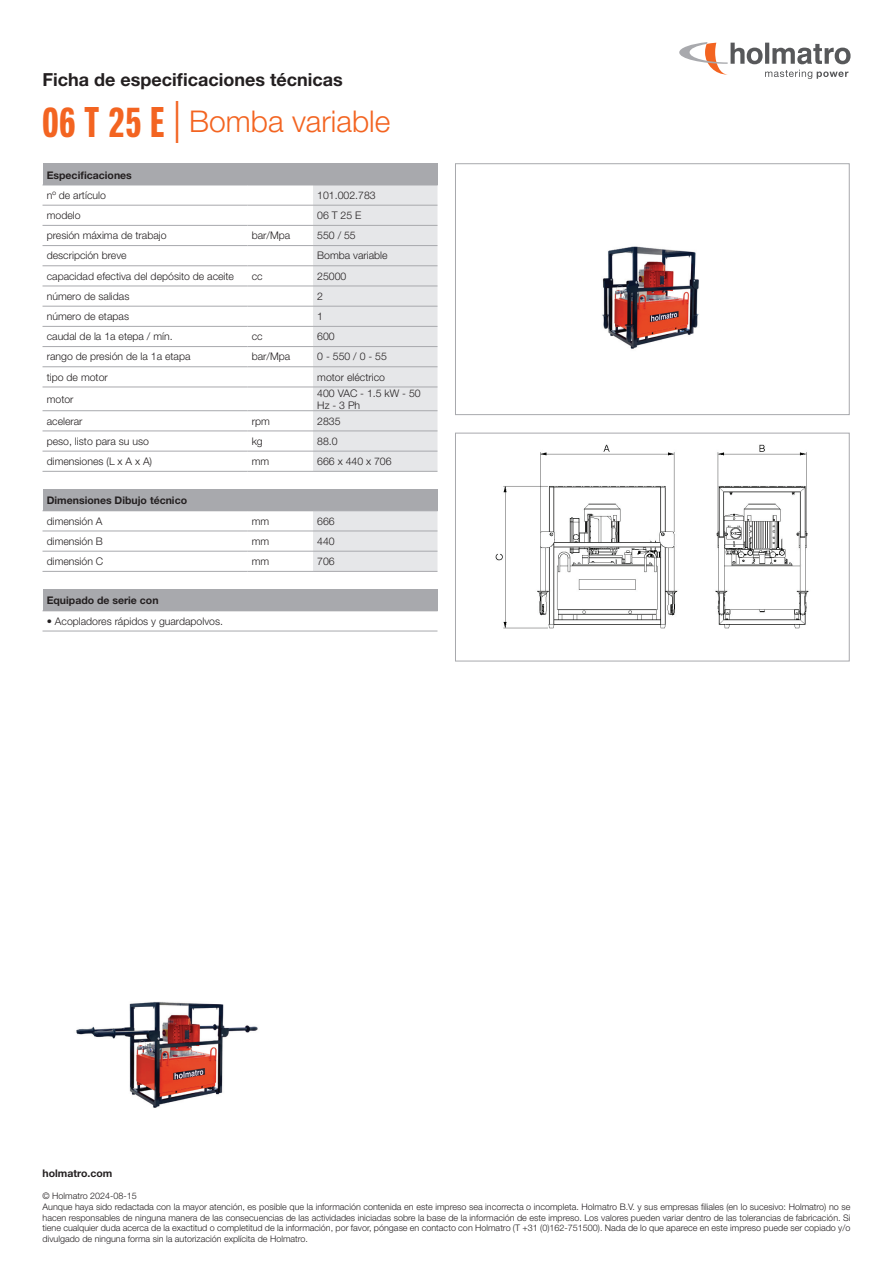
<style>
.page{position:relative;width:893px;height:1263px;background:#fff}
.page>*{position:absolute;margin:0;border:0;box-sizing:border-box;transform-origin:0 0}
.t1{font:300 30px "Helvetica Neue LT Std";color:#f36421}
.t2{font:700 18px "Helvetica Neue LT Std";color:#231f20}
.t3{font:300 10.5px/12px "Helvetica Neue LT Std";color:#231f20}
.t4{font:700 10.5px "Helvetica Neue LT Std";color:#231f20}
.t5{font:300 9px/10.8px "Helvetica Neue LT Std";color:#231f20}
.s1{font-family:"Neue Helvetica Pro 79 Cm";font-weight:700;font-size:42px}
.s2{font-size:42px}
</style>
<div class="page">
<svg style="left:679px;top:42px;width:171px;height:37px"></svg>
<div style="left:43px;top:164px;width:394px;height:21px;background:#a8a9ad"></div>
<svg style="left:313px;top:164px;width:125px;height:307px;background:#e0e1e3"></svg>
<hr style="left:43px;top:185px;width:204px;height:1px;background:#a8a9ad">
<hr style="left:247px;top:185px;width:66px;height:1px;background:#a8a9ad">
<hr style="left:313px;top:185px;width:125px;height:1px;background:#a8a9ad">
<hr style="left:43px;top:205px;width:204px;height:1px;background:#a8a9ad">
<hr style="left:247px;top:205px;width:66px;height:1px;background:#a8a9ad">
<hr style="left:313px;top:205px;width:124px;height:1px;background:#a8a9ad">
<hr style="left:43px;top:225px;width:204px;height:1px;background:#a8a9ad">
<hr style="left:247px;top:225px;width:66px;height:1px;background:#a8a9ad">
<hr style="left:313px;top:225px;width:124px;height:1px;background:#a8a9ad">
<hr style="left:43px;top:245px;width:204px;height:1px;background:#a8a9ad">
<hr style="left:247px;top:245px;width:66px;height:1px;background:#a8a9ad">
<hr style="left:313px;top:245px;width:124px;height:1px;background:#a8a9ad">
<hr style="left:43px;top:265px;width:204px;height:1px;background:#a8a9ad">
<hr style="left:247px;top:265px;width:66px;height:1px;background:#a8a9ad">
<hr style="left:313px;top:265px;width:124px;height:1px;background:#a8a9ad">
<hr style="left:43px;top:286px;width:204px;height:1px;background:#a8a9ad">
<hr style="left:247px;top:286px;width:66px;height:1px;background:#a8a9ad">
<hr style="left:313px;top:286px;width:124px;height:1px;background:#a8a9ad">
<hr style="left:43px;top:306px;width:204px;height:1px;background:#a8a9ad">
<hr style="left:247px;top:306px;width:66px;height:1px;background:#a8a9ad">
<hr style="left:313px;top:306px;width:124px;height:1px;background:#a8a9ad">
<hr style="left:43px;top:326px;width:204px;height:1px;background:#a8a9ad">
<hr style="left:247px;top:326px;width:66px;height:1px;background:#a8a9ad">
<hr style="left:313px;top:326px;width:124px;height:1px;background:#a8a9ad">
<hr style="left:43px;top:346px;width:204px;height:1px;background:#a8a9ad">
<hr style="left:247px;top:346px;width:66px;height:1px;background:#a8a9ad">
<hr style="left:313px;top:346px;width:124px;height:1px;background:#a8a9ad">
<hr style="left:43px;top:366px;width:204px;height:1px;background:#a8a9ad">
<hr style="left:247px;top:366px;width:66px;height:1px;background:#a8a9ad">
<hr style="left:313px;top:366px;width:124px;height:1px;background:#a8a9ad">
<hr style="left:43px;top:387px;width:204px;height:1px;background:#a8a9ad">
<hr style="left:247px;top:387px;width:66px;height:1px;background:#a8a9ad">
<hr style="left:313px;top:387px;width:124px;height:1px;background:#a8a9ad">
<hr style="left:43px;top:410px;width:204px;height:1px;background:#a8a9ad">
<hr style="left:247px;top:410px;width:66px;height:1px;background:#a8a9ad">
<hr style="left:313px;top:410px;width:124px;height:1px;background:#a8a9ad">
<hr style="left:43px;top:431px;width:204px;height:1px;background:#a8a9ad">
<hr style="left:247px;top:431px;width:66px;height:1px;background:#a8a9ad">
<hr style="left:313px;top:431px;width:124px;height:1px;background:#a8a9ad">
<hr style="left:43px;top:471px;width:204px;height:1px;background:#a8a9ad">
<hr style="left:43px;top:451px;width:204px;height:1px;background:#a8a9ad">
<hr style="left:247px;top:471px;width:66px;height:1px;background:#a8a9ad">
<hr style="left:247px;top:451px;width:66px;height:1px;background:#a8a9ad">
<hr style="left:313px;top:471px;width:124px;height:1px;background:#a8a9ad">
<hr style="left:313px;top:451px;width:124px;height:1px;background:#a8a9ad">
<div style="left:43px;top:489px;width:394px;height:22px;background:#a8a9ad"></div>
<svg style="left:313px;top:489px;width:125px;height:82px"></svg>
<hr style="left:313px;top:510px;width:125px;height:1px;background:#a8a9ad">
<hr style="left:43px;top:531px;width:204px;height:1px;background:#a8a9ad">
<hr style="left:247px;top:531px;width:66px;height:1px;background:#a8a9ad">
<hr style="left:313px;top:531px;width:124px;height:1px;background:#a8a9ad">
<hr style="left:43px;top:571px;width:204px;height:1px;background:#a8a9ad">
<hr style="left:43px;top:551px;width:204px;height:1px;background:#a8a9ad">
<hr style="left:247px;top:571px;width:66px;height:1px;background:#a8a9ad">
<hr style="left:247px;top:551px;width:66px;height:1px;background:#a8a9ad">
<hr style="left:313px;top:571px;width:124px;height:1px;background:#a8a9ad">
<hr style="left:313px;top:551px;width:124px;height:1px;background:#a8a9ad">
<div style="left:43px;top:589px;width:394px;height:22px;background:#a8a9ad"></div>
<svg style="left:437px;top:589px;width:1px;height:21px"></svg>
<hr style="left:43px;top:631px;width:394px;height:1px;background:#a8a9ad">
<hr style="left:43px;top:610px;width:395px;height:1px;background:#a8a9ad">
<img style="left:76px;top:1001px;width:182px;height:107px">
<img style="left:495px;top:444px;width:314px;height:185px">
<div style="left:455px;top:433px;width:394px;height:228px;border:1px solid #a8a9ad"></div>
<img style="left:602px;top:246px;width:97px;height:103px">
<div style="left:455px;top:164px;width:394px;height:251px;border:1px solid #a8a9ad"></div>
<h2 class="t2" style="left:43px;top:68px;width:302px">Ficha de especificaciones técnicas</h2>
<h1 class="t1" style="left:43px;top:103px;width:349px"><span class="s1">06 T 25 E</span> <span class="s2">|</span> Bomba variable</h1>
<p class="t4" style="left:47px;top:168px;width:87px">Especificaciones</p>
<p class="t3" style="left:47px;top:189px;width:61px">nº de artículo</p>
<p class="t3" style="left:317px;top:189px;width:60px">101.002.783</p>
<p class="t3" style="left:47px;top:209px;width:35px">modelo</p>
<p class="t3" style="left:317px;top:209px;width:46px">06 T 25 E</p>
<p class="t3" style="left:47px;top:229px;width:121px">presión máxima de trabajo</p>
<p class="t3" style="left:252px;top:229px;width:40px">bar/Mpa</p>
<p class="t3" style="left:317px;top:229px;width:40px">550 / 55</p>
<p class="t3" style="left:47px;top:249px;width:81px">descripción breve</p>
<p class="t3" style="left:317px;top:249px;width:72px">Bomba variable</p>
<p class="t3" style="left:47px;top:270px;width:189px">capacidad efectiva del depósito de aceite</p>
<p class="t3" style="left:252px;top:270px;width:12px">cc</p>
<p class="t3" style="left:317px;top:270px;width:31px">25000</p>
<p class="t3" style="left:47px;top:290px;width:84px">número de salidas</p>
<p class="t3" style="left:317px;top:290px;width:7px">2</p>
<p class="t3" style="left:47px;top:310px;width:84px">número de etapas</p>
<p class="t3" style="left:317px;top:310px;width:7px">1</p>
<p class="t3" style="left:47px;top:330px;width:127px">caudal de la 1a etepa / mín.</p>
<p class="t3" style="left:252px;top:330px;width:12px">cc</p>
<p class="t3" style="left:317px;top:330px;width:19px">600</p>
<p class="t3" style="left:47px;top:350px;width:145px">rango de presión de la 1a etapa</p>
<p class="t3" style="left:252px;top:350px;width:40px">bar/Mpa</p>
<p class="t3" style="left:317px;top:350px;width:71px">0 - 550 / 0 - 55</p>
<p class="t3" style="left:47px;top:371px;width:63px">tipo de motor</p>
<p class="t3" style="left:317px;top:371px;width:69px">motor eléctrico</p>
<p class="t3" style="left:47px;top:393px;width:28px">motor</p>
<p class="t3" style="left:317px;top:387px;width:105px">400 VAC - 1.5 kW - 50<br>Hz - 3 Ph</p>
<p class="t3" style="left:47px;top:415px;width:37px">acelerar</p>
<p class="t3" style="left:252px;top:415px;width:20px">rpm</p>
<p class="t3" style="left:317px;top:415px;width:25px">2835</p>
<p class="t3" style="left:47px;top:435px;width:104px">peso, listo para su uso</p>
<p class="t3" style="left:252px;top:435px;width:13px">kg</p>
<p class="t3" style="left:317px;top:435px;width:22px">88.0</p>
<p class="t3" style="left:47px;top:455px;width:107px">dimensiones (L x A x A)</p>
<p class="t3" style="left:252px;top:455px;width:19px">mm</p>
<p class="t3" style="left:317px;top:455px;width:76px">666 x 440 x 706</p>
<p class="t4" style="left:47px;top:494px;width:142px">Dimensiones Dibujo técnico</p>
<p class="t3" style="left:47px;top:515px;width:57px">dimensión A</p>
<p class="t3" style="left:252px;top:515px;width:19px">mm</p>
<p class="t3" style="left:317px;top:515px;width:19px">666</p>
<p class="t3" style="left:47px;top:535px;width:58px">dimensión B</p>
<p class="t3" style="left:252px;top:535px;width:19px">mm</p>
<p class="t3" style="left:317px;top:535px;width:19px">440</p>
<p class="t3" style="left:47px;top:555px;width:58px">dimensión C</p>
<p class="t3" style="left:252px;top:555px;width:19px">mm</p>
<p class="t3" style="left:317px;top:555px;width:19px">706</p>
<p class="t4" style="left:47px;top:594px;width:113px">Equipado de serie con</p>
<p class="t3" style="left:47px;top:615px;width:178px">• Acopladores rápidos y guardapolvos.</p>
<p class="t4" style="left:43px;top:1167px;width:71px">holmatro.com</p>
<p class="t5" style="left:43px;top:1190px;width:809px">© Holmatro 2024-08-15<br>Aunque haya sido redactada con la mayor atención, es posible que la información contenida en este impreso sea incorrecta o incompleta. Holmatro B.V. y sus empresas filiales (en lo sucesivo: Holmatro) no se hacen responsables de ninguna manera de las consecuencias de las actividades iniciadas sobre la base de la información de este impreso. Los valores pueden variar dentro de las tolerancias de fabricación. Si tiene cualquier duda acerca de la exactitud o completitud de la información, por favor, póngase en contacto con Holmatro (T +31 (0)162-751500). Nada de lo que aparece en este impreso puede ser copiado y/o divulgado de ninguna forma sin la autorización explícita de Holmatro.</p>
</div>
